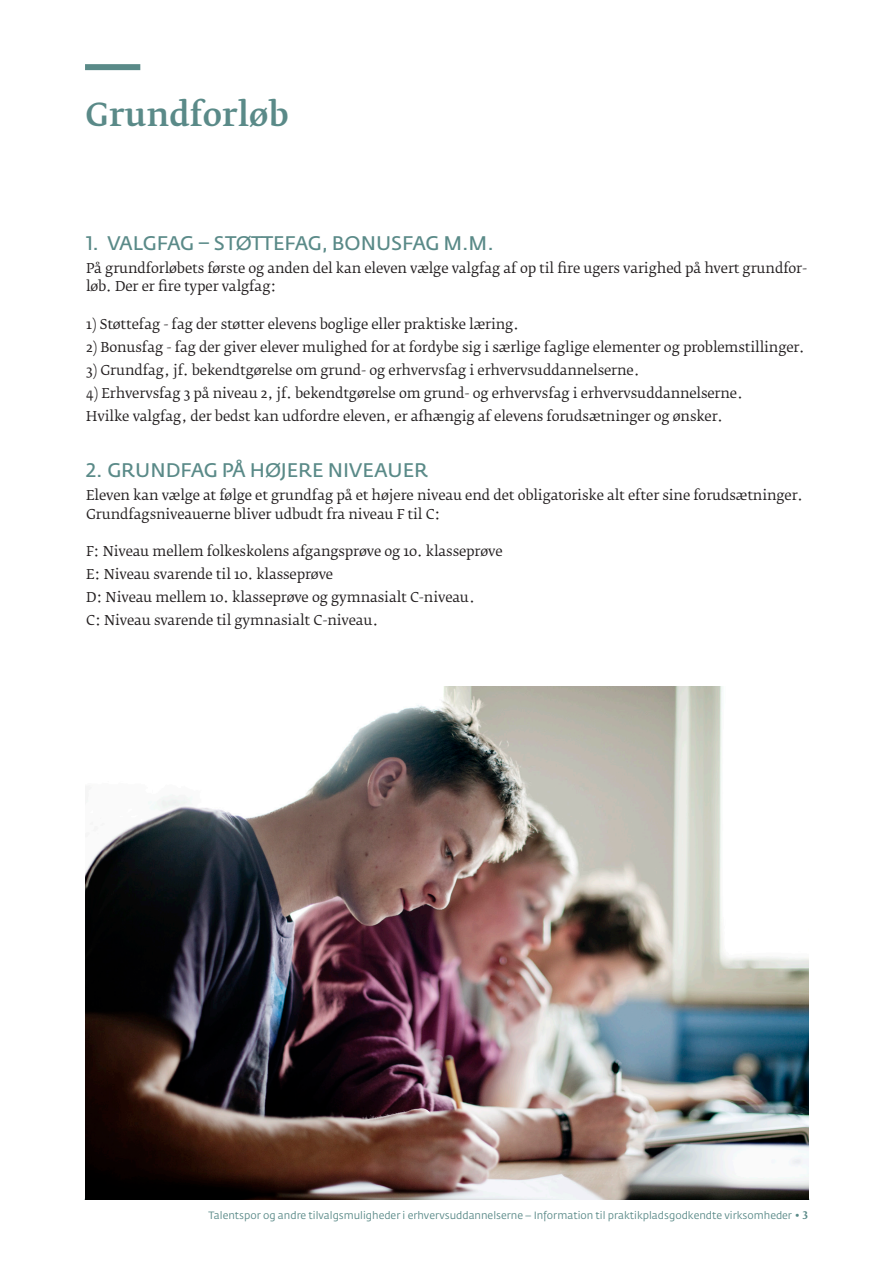
<style>
.page{position:relative;width:893px;height:1263px;background:#fff}
.page>*{position:absolute;margin:0;border:0;box-sizing:border-box;transform-origin:0 0}
.t1{font:500 31.5px "Fedra Serif B Std";color:#5a8a88}
.t2{font:600 19.5px "Fedra Sans Std";color:#5a8a88}
.t3{font:13.5px/23px "Fedra Serif B Std";letter-spacing:-.01em;color:#231f20}
.t4{font:10.5px "Fedra Sans Std";color:#5a8a88}
.s1{font-family:"Fedra Serif B Std"}
.s2{font-family:"Fedra Serif B Std";font-weight:500}
</style>
<div class="page">
<hr style="left:85px;top:1199px;width:724px;height:1px;background:#5a8a88">
<img style="left:85px;top:687px;width:724px;height:512px">
<div style="left:85px;top:64px;width:55px;height:6px;background:#5a8a88"></div>
<h1 class="t1" style="left:86px;top:97px;width:205px">Grundforløb</h1>
<h2 class="t2" style="left:86px;top:231px;width:409px">1. VALGFAG – STØTTEFAG, BONUSFAG M.M.</h2>
<p class="t3" style="left:86px;top:259px;width:723px;line-height:18.8px">På grundforløbets første og anden del kan eleven vælge valgfag af op til fire ugers varighed på hvert grundfor&shy;løb. Der er fire typer valgfag:</p>
<p class="t3" style="left:86px;top:313px;width:435px">1) Støttefag - fag der støtter elevens boglige eller praktiske læring.</p>
<p class="t3" style="left:86px;top:336px;width:720px">2) Bonusfag - fag der giver elever mulighed for at fordybe sig i særlige faglige elementer og problemstillinger.</p>
<p class="t3" style="left:86px;top:359px;width:555px">3) Grundfag, jf. bekendtgørelse om grund- og erhvervsfag i erhvervsuddannelserne.</p>
<p class="t3" style="left:86px;top:382px;width:658px">4) Erhvervsfag 3 på niveau 2, jf. bekendtgørelse om grund- og erhvervsfag i erhvervsuddannelserne.<br>Hvilke valgfag, der bedst kan udfordre eleven, er afhængig af elevens forudsætninger og ønsker.</p>
<h2 class="t2" style="left:86px;top:458px;width:343px">2. GRUNDFAG PÅ HØJERE NIVEAUER</h2>
<p class="t3" style="left:86px;top:486px;width:718px;line-height:18.8px">Eleven kan vælge at følge et grundfag på et højere niveau end det obligatoriske alt efter sine forudsætninger.<br>Grundfagsniveauerne bliver udbudt fra niveau F til C:</p>
<p class="t3" style="left:86px;top:540px;width:418px">F: Niveau mellem folkeskolens afgangsprøve og 10. klasseprøve E: Niveau svarende til 10. klasseprøve<br>D: Niveau mellem 10. klasseprøve og gymnasialt C-niveau.<br>C: Niveau svarende til gymnasialt C-niveau.</p>
<p class="t4" style="left:208px;top:1209px;width:601px">Talentspor og andre tilvalgsmuligheder i erhvervsuddannelserne – Information til praktikpladsgodkendte virksomheder <span class="s1">•</span> <span class="s2">3</span></p>
</div>
